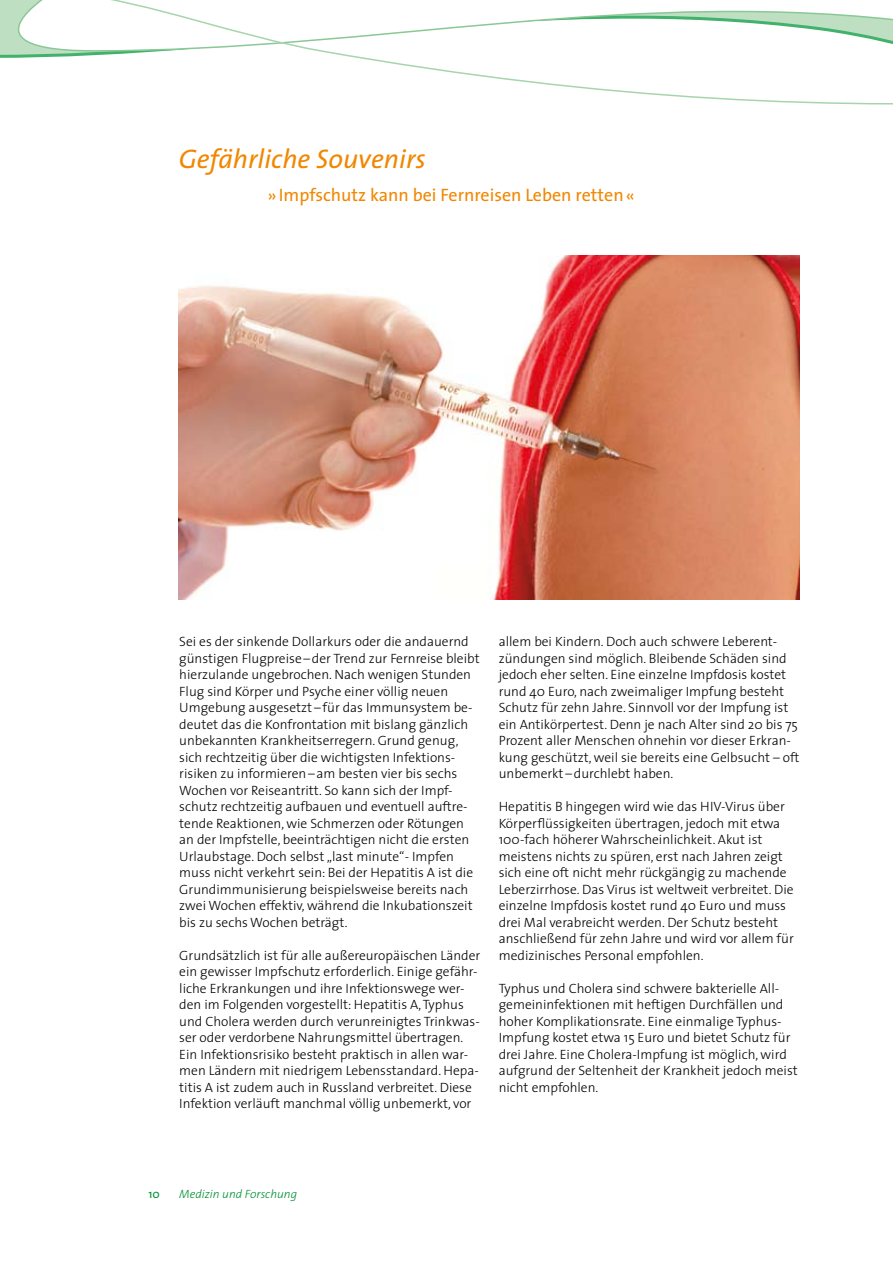
<style>
.page{position:relative;width:893px;height:1263px;background:#fff}
.page>*{position:absolute;margin:0;border:0;box-sizing:border-box;transform-origin:0 0}
.t1{font:italic 27px "The Sans";color:#f18700}
.t2{font:18px "The Sans";color:#f18700}
.t3{font:300 13.5px/16.5px "The Sans";color:#000}
.t4{font:italic 300 12px "The Sans";color:#009034}
.t5{font:12px "The Sans";color:#009034}
</style>
<div class="page">
<svg style="left:0;top:0;width:893px;height:105px"></svg>
<img style="left:179px;top:255px;width:620px;height:345px">
<h1 class="t1" style="left:179px;top:136px;width:248px">Gefährliche Souvenirs</h1>
<h2 class="t2" style="left:267px;top:179px;width:369px">»Impfschutz kann bei Fernreisen Leben retten«</h2>
<p class="t3" style="left:179px;top:633px;width:302px">Sei es der sinkende Dollarkurs oder die andauernd günstigen Flugpreise–der Trend zur Fernreise bleibt hierzulande ungebrochen. Nach wenigen Stunden Flug sind Körper und Psyche einer völlig neuen Umgebung ausgesetzt – für das Immunsystem be&shy;deutet das die Konfrontation mit bislang gänzlich unbekannten Krankheitserregern. Grund genug, sich rechtzeitig über die wichtigsten Infektions&shy;risiken zu informieren–am besten vier bis sechs Wochen vor Reiseantritt. So kann sich der Impf&shy;schutz rechtzeitig aufbauen und eventuell auftre&shy;tende Reaktionen, wie Schmerzen oder Rötungen an der Impfstelle, beeinträchtigen nicht die ersten Urlaubstage. Doch selbst „last minute“- Impfen muss nicht verkehrt sein: Bei der Hepatitis A ist die Grundimmunisierung beispielsweise bereits nach zwei Wochen effektiv, während die Inkubationszeit bis zu sechs Wochen beträgt.</p>
<p class="t3" style="left:179px;top:946px;width:302px">Grundsätzlich ist für alle außereuropäischen Länder ein gewisser Impfschutz erforderlich. Einige gefähr&shy;liche Erkrankungen und ihre Infektionswege wer&shy;den im Folgenden vorgestellt: Hepatitis A, Typhus und Cholera werden durch verunreinigtes Trinkwas&shy;ser oder verdorbene Nahrungsmittel übertragen.<br>Ein Infektionsrisiko besteht praktisch in allen war&shy;men Ländern mit niedrigem Lebensstandard. Hepa&shy;titis A ist zudem auch in Russland verbreitet. Diese Infektion verläuft manchmal völlig unbemerkt, vor</p>
<p class="t3" style="left:499px;top:633px;width:302px">allem bei Kindern. Doch auch schwere Leberent&shy;zündungen sind möglich. Bleibende Schäden sind jedoch eher selten. Eine einzelne Impfdosis kostet rund 40 Euro, nach zweimaliger Impfung besteht Schutz für zehn Jahre. Sinnvoll vor der Impfung ist ein Antikörpertest. Denn je nach Alter sind 20 bis 75<br>Prozent aller Menschen ohnehin vor dieser Erkran&shy;kung geschützt, weil sie bereits eine Gelbsucht – oft unbemerkt –durchlebt haben.</p>
<p class="t3" style="left:499px;top:798px;width:297px">Hepatitis B hingegen wird wie das HIV-Virus über Körperflüssigkeiten übertragen, jedoch mit etwa 100-fach höherer Wahrscheinlichkeit. Akut ist meistens nichts zu spüren, erst nach Jahren zeigt sich eine oft nicht mehr rückgängig zu machende Leberzirrhose. Das Virus ist weltweit verbreitet. Die einzelne Impfdosis kostet rund 40 Euro und muss drei Mal verabreicht werden. Der Schutz besteht anschließend für zehn Jahre und wird vor allem für medizinisches Personal empfohlen.</p>
<p class="t3" style="left:499px;top:979px;width:301px">Typhus und Cholera sind schwere bakterielle All&shy;gemeininfektionen mit heftigen Durchfällen und hoher Komplikationsrate. Eine einmalige Typhus-Impfung kostet etwa 15 Euro und bietet Schutz für drei Jahre. Eine Cholera-Impfung ist möglich, wird aufgrund der Seltenheit der Krankheit jedoch meist nicht empfohlen.</p>
<p class="t5" style="left:148px;top:1184px;width:13px">10</p>
<p class="t4" style="left:179px;top:1184px;width:119px">Medizin und Forschung</p>
</div>
